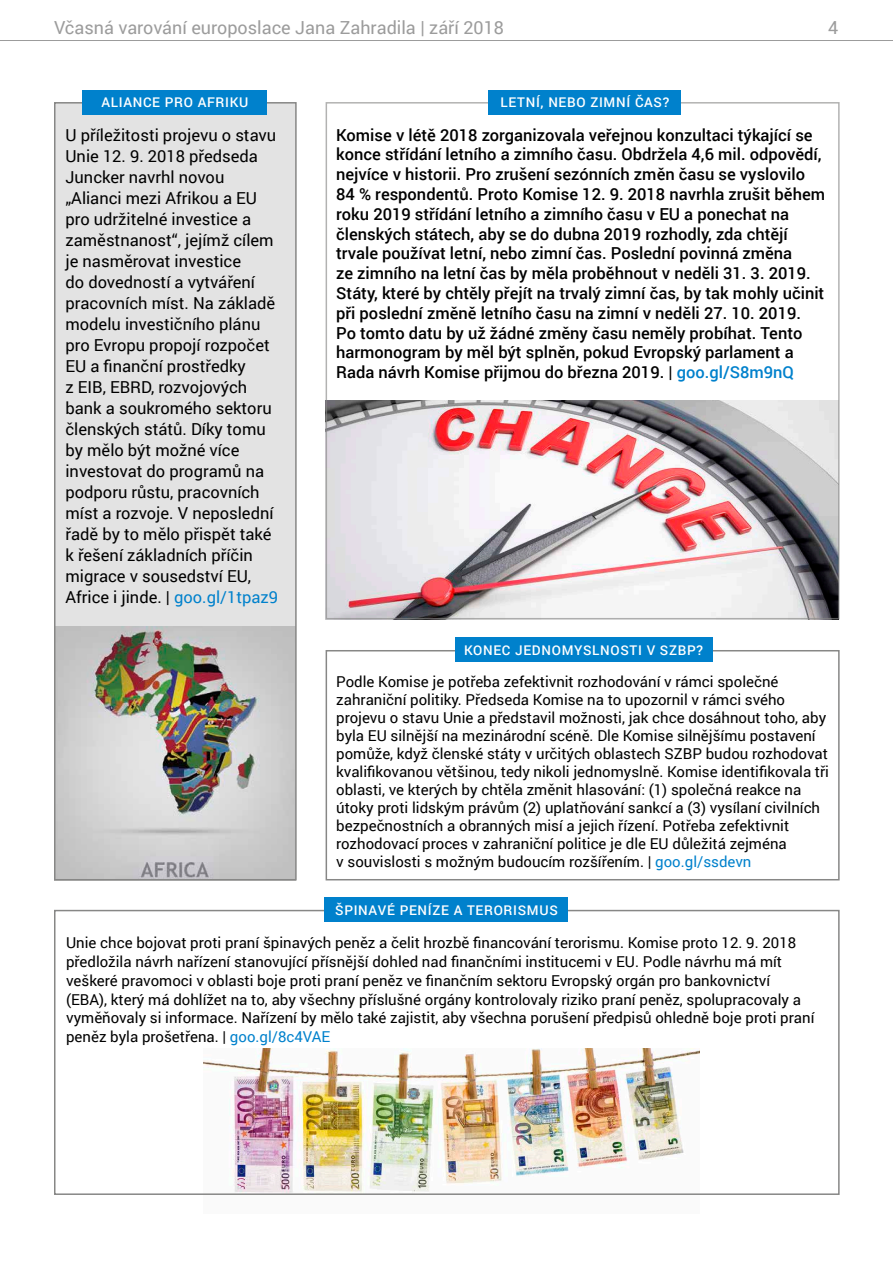
<style>
.page{position:relative;width:893px;height:1263px;background:#fff}
.page>*{position:absolute;margin:0;border:0;box-sizing:border-box;transform-origin:0 0}
.t1{font:18px "Roboto";color:#9c9c9c}
.t2{font:500 16.5px/19.8px "Roboto";color:#000}
.t3{font:16.5px/21px "Roboto";color:#000}
.t4{font:15px/18px "Roboto";color:#000}
.Název_rubriky{font:500 13.35px "Roboto";letter-spacing:.05em;color:#fff}
.s1{color:#0081cc}
.s2{font-size:13.5px}
</style>
<div class="page">
<hr style="left:0;top:40px;width:893px;height:1px;background:#9c9c9c">
<div style="left:54px;top:102px;width:242px;height:529px;background:#e3e3e3"></div>
<div style="left:326px;top:650px;width:514px;height:230px;border:2px solid #878786"></div>
<div style="left:455px;top:638px;width:257px;height:24px;background:#0081cc"></div>
<img style="left:203px;top:1048px;width:496px;height:144px">
<img style="left:57px;top:627px;width:237px;height:250px">
<img style="left:329px;top:401px;width:508px;height:215px">
<div style="left:54px;top:910px;width:786px;height:285px;border:2px solid #878786"></div>
<div style="left:325px;top:897px;width:243px;height:25px;background:#0081cc"></div>
<div style="left:326px;top:102px;width:514px;height:517px;border:2px solid #878786"></div>
<div style="left:489px;top:90px;width:192px;height:25px;background:#0081cc"></div>
<div style="left:54px;top:102px;width:243px;height:778px;border:2px solid #878786"></div>
<div style="left:83px;top:90px;width:184px;height:25px;background:#0081cc"></div>
<p class="t1" style="left:54px;top:15px;width:451px">Včasná varování europoslace Jana Zahradila | září 2018</p>
<p class="t1" style="left:828px;top:15px;width:12px">4</p>
<p class="Název_rubriky" style="left:101px;top:93px;width:148px">ALIANCE PRO AFRIKU</p>
<p class="Název_rubriky" style="left:501px;top:93px;width:170px">LETNÍ, NEBO ZIMNÍ ČAS?</p>
<p class="t3" style="left:65px;top:124px;width:214px">U příležitosti projevu o stavu<br>Unie 12. 9. 2018 předseda<br>Juncker navrhl novou „Alianci mezi Afrikou a EU pro udržitelné investice a zaměstnanost“, jejímž cílem je nasměrovat investice<br>do dovedností a vytváření pracovních míst. Na základě modelu investičního plánu pro Evropu propojí rozpočet<br>EU a finanční prostředky<br>z EIB, EBRD, rozvojových bank a soukromého sektoru členských států. Díky tomu by mělo být možné více investovat do programů na podporu růstu, pracovních míst a rozvoje. V neposlední řadě by to mělo přispět také k řešení základních příčin migrace v sousedství EU,<br>Africe i jinde. | <span class="s1">goo.gl/1tpaz9</span></p>
<p class="t2" style="left:336px;top:124px;width:490px">Komise v létě 2018 zorganizovala veřejnou konzultaci týkající se konce střídání letního a zimního času. Obdržela 4,6 mil. odpovědí, nejvíce v historii. Pro zrušení sezónních změn času se vyslovilo 84 % respondentů. Proto Komise 12. 9. 2018 navrhla zrušit během roku 2019 střídání letního a zimního času v EU a ponechat na členských státech, aby se do dubna 2019 rozhodly, zda chtějí trvale používat letní, nebo zimní čas. Poslední povinná změna<br>ze zimního na letní čas by měla proběhnout v neděli 31. 3. 2019.<br>Státy, které by chtěly přejít na trvalý zimní čas, by tak mohly učinit při poslední změně letního času na zimní v neděli 27. 10. 2019.<br>Po tomto datu by už žádné změny času neměly probíhat. Tento harmonogram by měl být splněn, pokud Evropský parlament a Rada návrh Komise přijmou do března 2019. | <span class="s1">goo.gl/S8m9nQ</span></p>
<p class="Název_rubriky" style="left:464px;top:641px;width:240px">KONEC JEDNOMYSLNOSTI V SZBP<span class="s2">?</span></p>
<p class="t4" style="left:336px;top:672px;width:494px">Podle Komise je potřeba zefektivnit rozhodování v rámci společné zahraniční politiky. Předseda Komise na to upozornil v rámci svého projevu o stavu Unie a představil možnosti, jak chce dosáhnout toho, aby byla EU silnější na mezinárodní scéně. Dle Komise silnějšímu postavení pomůže, když členské státy v určitých oblastech SZBP budou rozhodovat kvalifikovanou většinou, tedy nikoli jednomyslně. Komise identifikovala tři oblasti, ve kterých by chtěla změnit hlasování: (1) společná reakce na útoky proti lidským právům (2) uplatňování sankcí a (3) vysílaní civilních bezpečnostních a obranných misí a jejich řízení. Potřeba zefektivnit rozhodovací proces v zahraniční politice je dle EU důležitá zejména<br>v souvislosti s možným budoucím rozšířením. | <span class="s1">goo.gl/ssdevn</span></p>
<p class="Název_rubriky" style="left:335px;top:900px;width:224px">ŠPINAVÉ PENÍZE A TERORISMUS</p>
<p class="t4" style="left:66px;top:933px;width:750px;line-height:18.8px">Unie chce bojovat proti praní špinavých peněz a čelit hrozbě financování terorismu. Komise proto 12. 9. 2018 předložila návrh nařízení stanovující přísnější dohled nad finančními institucemi v EU. Podle návrhu má mít veškeré pravomoci v oblasti boje proti praní peněz ve finančním sektoru Evropský orgán pro bankovnictví (EBA), který má dohlížet na to, aby všechny příslušné orgány kontrolovaly riziko praní peněz, spolupracovaly a vyměňovaly si informace. Nařízení by mělo také zajistit, aby všechna porušení předpisů ohledně boje proti praní peněz byla prošetřena. | <span class="s1">goo.gl/8c4VAE</span></p>
</div>
